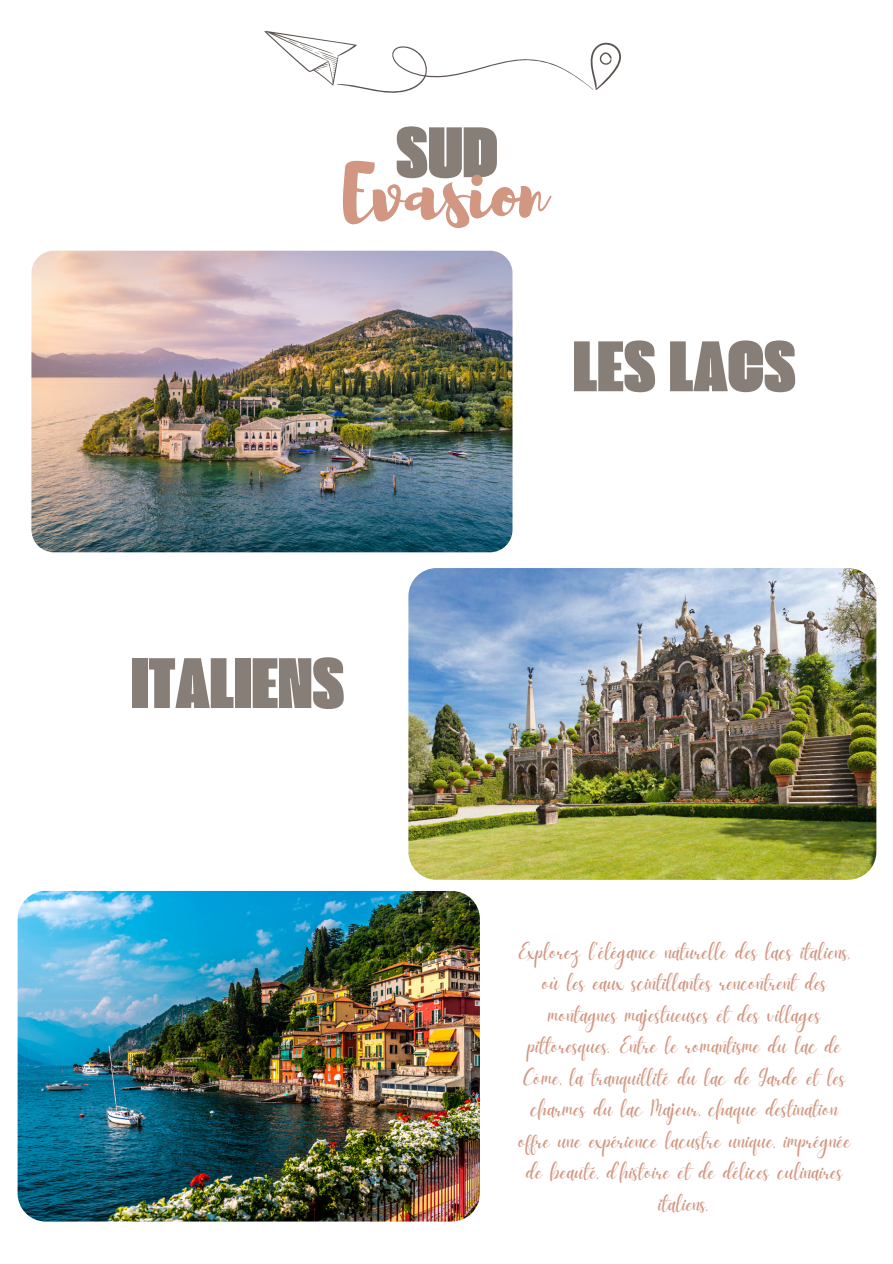
<style>
.page{position:relative;width:893px;height:1264px;background:#fff}
.page>*{position:absolute;margin:0;border:0;box-sizing:border-box;transform-origin:0 0}
.t1{font:75px "Extenda 60 Giga";color:#887e78}
.t2{font:75px "Brusher";color:#d19782}
.t3{font:22.5px/31.5px "Daydream";color:#d19782;text-align:center}
</style>
<div class="page">
<svg style="left:264px;top:31px;width:357px;height:62px"></svg>
<img style="left:18px;top:891px;width:462px;height:330px;border-radius:28px">
<img style="left:31px;top:251px;width:481px;height:301px;border-radius:22px">
<img style="left:408px;top:568px;width:468px;height:311px">
<h1 class="t1" style="left:396px;top:119px;width:103px">SUD</h1>
<p class="t2" style="left:342px;top:144px;width:202px">Evasion</p>
<p class="t1" style="left:573px;top:332px;width:224px">LES LACS</p>
<h2 class="t1" style="left:131px;top:649px;width:215px">ITALIENS</h2>
<h1 class="t3" style="left:518px;top:938px;width:334px">Explorez l'élégance naturelle des lacs italiens, où les eaux scintillantes rencontrent des montagnes majestueuses et des villages<br>pit oresques. Entre le romantisme du lac de Côme, la tranquillité du lac de Garde et les charmes du lac Majeur, chaque destination offre une expérience lacustre unique, imprégnée de beauté, d'histoire et de délices culinaires italiens.</h1>
</div>
